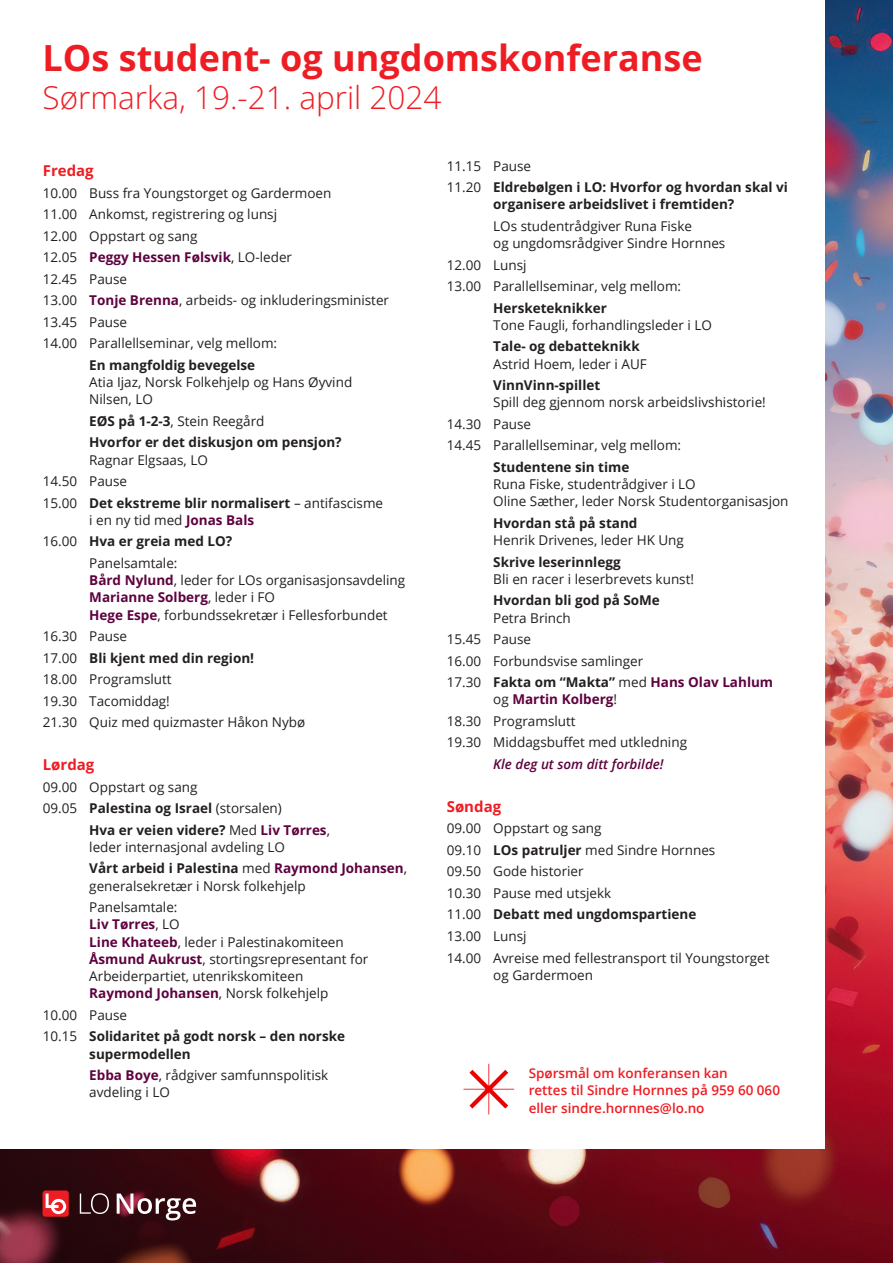
<style>
.page{position:relative;width:893px;height:1263px;background:#fff}
.page>*{position:absolute;margin:0;border:0;box-sizing:border-box;transform-origin:0 0}
.INVIT__Underoverskrift{font:700 36px "Open Sans";color:#ee1d23}
.INVIT__Underoverskrift-2{font:300 31.5px "Open Sans";color:#ee1d23}
.tema{font:700 15px "Open Sans";color:#ee1d23}
.INVIT__Program{font:13.5px/17.2px "Open Sans";color:#231f20}
.INVIT__Program-2{font:700 13.5px/17.2px "Open Sans";color:#231f20}
.INVIT__Program-3{font:700 13.5px/17.2px "Open Sans";color:#5e023f}
.INVIT__Program-4{font:600 13.5px/17.2px "Open Sans";color:#ee1d23}
.INVIT__Program-5{font:italic 600 13.5px "Open Sans";color:#5e023f}
.s1{font-weight:400;color:#231f20}
.s2{font-weight:700;color:#5e023f}
.s3{font-weight:700}
.s4{font-weight:400}
.s5{color:#231f20}
</style>
<div class="page">
<img style="left:0;top:0;width:893px;height:1263px">
<div style="left:0;top:0;width:825px;height:1148px;background:#fff"></div>
<svg style="left:80px;top:1193px;width:29px;height:21px"></svg>
<svg style="left:117px;top:1193px;width:79px;height:27px"></svg>
<svg style="left:43px;top:1190px;width:26px;height:27px"></svg>
<svg style="left:463px;top:1064px;width:51px;height:50px"></svg>
<p class="INVIT__Underoverskrift" style="left:43px;top:33px;width:662px">LOs student- og ungdomskonferanse</p>
<p class="INVIT__Underoverskrift-2" style="left:43px;top:76px;width:400px">Sørmarka, 19.-21. april 2024</p>
<p class="tema" style="left:43px;top:160px;width:52px">Fredag</p>
<p class="INVIT__Program" style="left:43px;top:184px;width:290px">10.00 Buss fra Youngstorget og Gardermoen</p>
<p class="INVIT__Program" style="left:43px;top:205px;width:236px">11.00 Ankomst, registrering og lunsj</p>
<p class="INVIT__Program" style="left:43px;top:227px;width:156px">12.00 Oppstart og sang</p>
<p class="INVIT__Program-3" style="left:43px;top:248px;width:251px"><span class="s1">12.05</span> Peggy Hessen Følsvik<span class="s1">, LO-leder</span></p>
<p class="INVIT__Program" style="left:43px;top:270px;width:86px">12.45 Pause</p>
<p class="INVIT__Program" style="left:43px;top:291px;width:348px">13.00 <span class="s2">Tonje Brenna</span>, arbeids- og inkluderingsminister</p>
<p class="INVIT__Program" style="left:43px;top:313px;width:86px">13.45 Pause</p>
<p class="INVIT__Program" style="left:43px;top:334px;width:236px">14.00 Parallellseminar, velg mellom:</p>
<p class="INVIT__Program" style="left:89px;top:356px;width:264px"><span class="s3">En mangfoldig bevegelse<br></span>Atia Ijaz, Norsk Folkehjelp og Hans Øyvind<br>Nilsen, LO</p>
<p class="INVIT__Program" style="left:89px;top:412px;width:177px"><span class="s3">EØS på 1-2-3</span>, Stein Reegård</p>
<p class="INVIT__Program-2" style="left:89px;top:433px;width:254px">Hvorfor er det diskusjon om pensjon?<br><span class="s4">Ragnar Elgsaas, LO</span></p>
<p class="INVIT__Program" style="left:43px;top:472px;width:86px">14.50 Pause</p>
<p class="INVIT__Program" style="left:89px;top:494px;width:295px;text-indent:-46px">15.00 <span class="s3">Det ekstreme blir normalisert</span> – antifascisme i en ny tid med <span class="s2">Jonas Bals</span></p>
<p class="INVIT__Program-2" style="left:43px;top:532px;width:191px"><span class="s4">16.00</span> Hva er greia med LO?</p>
<p class="INVIT__Program" style="left:89px;top:554px;width:317px">Panelsamtale:<br><span class="s2">Bård Nylund</span>, leder for LOs organisasjonsavdeling <span class="s2">Marianne Solberg</span>, leder i FO<br><span class="s2">Hege Espe</span>, forbundssekretær i Fellesforbundet</p>
<p class="INVIT__Program" style="left:43px;top:627px;width:86px">16.30 Pause</p>
<p class="INVIT__Program-2" style="left:43px;top:649px;width:213px"><span class="s4">17.00</span> Bli kjent med din region!</p>
<p class="INVIT__Program" style="left:43px;top:670px;width:130px">18.00 Programslutt</p>
<p class="INVIT__Program" style="left:43px;top:692px;width:129px">19.30 Tacomiddag!</p>
<p class="INVIT__Program" style="left:43px;top:713px;width:264px">21.30 Quiz med quizmaster Håkon Nybø</p>
<p class="tema" style="left:43px;top:754px;width:53px">Lørdag</p>
<p class="INVIT__Program" style="left:43px;top:778px;width:156px">09.00 Oppstart og sang</p>
<p class="INVIT__Program-2" style="left:43px;top:799px;width:241px"><span class="s4">09.05</span> Palestina og Israel <span class="s4">(storsalen)</span></p>
<p class="INVIT__Program" style="left:89px;top:821px;width:242px"><span class="s3">Hva er veien videre?</span> Med <span class="s2">Liv Tørres</span>, leder internasjonal avdeling LO</p>
<p class="INVIT__Program" style="left:89px;top:859px;width:319px"><span class="s3">Vårt arbeid i Palestina</span> med <span class="s2">Raymond Johansen</span>, generalsekretær i Norsk folkehjelp</p>
<p class="INVIT__Program" style="left:89px;top:898px;width:281px">Panelsamtale:<br><span class="s2">Liv Tørres</span>, LO<br><span class="s2">Line Khateeb</span>, leder i Palestinakomiteen<br><span class="s2">Åsmund Aukrust</span>, stortingsrepresentant for<br>Arbeiderpartiet, utenrikskomiteen<br><span class="s2">Raymond Johansen</span>, Norsk folkehjelp</p>
<p class="INVIT__Program" style="left:43px;top:1006px;width:86px">10.00 Pause</p>
<p class="INVIT__Program-2" style="left:89px;top:1027px;width:257px;text-indent:-46px"><span class="s4">10.15</span> Solidaritet på godt norsk – den norske supermodellen</p>
<p class="INVIT__Program" style="left:89px;top:1066px;width:241px"><span class="s2">Ebba Boye</span>, rådgiver samfunnspolitisk avdeling i LO</p>
<p class="INVIT__Program" style="left:447px;top:157px;width:86px">11.15 Pause</p>
<p class="INVIT__Program-2" style="left:447px;top:178px;width:343px;text-align:center"><span class="s4">11.20</span> Eldrebølgen i LO: Hvorfor og hvordan skal vi organisere arbeidslivet i fremtiden?</p>
<p class="INVIT__Program" style="left:493px;top:217px;width:234px">LOs studentrådgiver Runa Fiske<br>og ungdomsrådgiver Sindre Hornnes</p>
<p class="INVIT__Program" style="left:447px;top:256px;width:81px">12.00 Lunsj</p>
<p class="INVIT__Program" style="left:447px;top:277px;width:236px">13.00 Parallellseminar, velg mellom:</p>
<p class="INVIT__Program" style="left:493px;top:299px;width:220px"><span class="s3">Hersketeknikker<br></span>Tone Faugli, forhandlingsleder i LO</p>
<p class="INVIT__Program" style="left:493px;top:337px;width:155px"><span class="s3">Tale- og debatteknikk<br></span>Astrid Hoem, leder i AUF</p>
<p class="INVIT__Program" style="left:493px;top:376px;width:274px"><span class="s3">VinnVinn-spillet<br></span>Spill deg gjennom norsk arbeidslivshistorie!</p>
<p class="INVIT__Program" style="left:447px;top:415px;width:86px">14.30 Pause</p>
<p class="INVIT__Program" style="left:447px;top:436px;width:236px">14.45 Parallellseminar, velg mellom:</p>
<p class="INVIT__Program" style="left:493px;top:458px;width:297px"><span class="s3">Studentene sin time<br></span>Runa Fiske, studentrådgiver i LO<br>Oline Sæther, leder Norsk Studentorganisasjon</p>
<p class="INVIT__Program" style="left:493px;top:514px;width:192px"><span class="s3">Hvordan stå på stand<br></span>Henrik Drivenes, leder HK Ung</p>
<p class="INVIT__Program" style="left:493px;top:553px;width:202px"><span class="s3">Skrive leserinnlegg<br></span>Bli en racer i leserbrevets kunst!</p>
<p class="INVIT__Program-2" style="left:493px;top:591px;width:168px">Hvordan bli god på SoMe<br><span class="s4">Petra Brinch</span></p>
<p class="INVIT__Program" style="left:447px;top:630px;width:86px">15.45 Pause</p>
<p class="INVIT__Program" style="left:447px;top:652px;width:198px">16.00 Forbundsvise samlinger</p>
<p class="INVIT__Program-3" style="left:493px;top:673px;width:281px;text-indent:-46px"><span class="s1">17.30</span> <span class="s5">Fakta om “Makta”</span> <span class="s1">med</span> Hans Olav Lahlum <span class="s1">og</span> Martin Kolberg<span class="s1">!</span></p>
<p class="INVIT__Program" style="left:447px;top:712px;width:130px">18.30 Programslutt</p>
<p class="INVIT__Program" style="left:447px;top:733px;width:242px">19.30 Middagsbuffet med utkledning</p>
<p class="INVIT__Program-5" style="left:493px;top:755px;width:172px">Kle deg ut som ditt forbilde!</p>
<p class="tema" style="left:447px;top:796px;width:56px">Søndag</p>
<p class="INVIT__Program" style="left:447px;top:819px;width:156px">09.00 Oppstart og sang</p>
<p class="INVIT__Program" style="left:447px;top:841px;width:270px">09.10 <span class="s3">LOs patruljer</span> med Sindre Hornnes</p>
<p class="INVIT__Program" style="left:447px;top:862px;width:138px">09.50 Gode historier</p>
<p class="INVIT__Program" style="left:447px;top:884px;width:166px">10.30 Pause med utsjekk</p>
<p class="INVIT__Program-2" style="left:447px;top:906px;width:251px"><span class="s4">11.00</span> Debatt med ungdomspartiene</p>
<p class="INVIT__Program" style="left:447px;top:927px;width:81px">13.00 Lunsj</p>
<p class="INVIT__Program" style="left:493px;top:949px;width:278px;text-indent:-46px">14.00 Avreise med fellestransport til Youngstorget og Gardermoen</p>
<p class="INVIT__Program-4" style="left:529px;top:1064px;width:253px">Spørsmål om konferansen kan<br>rettes til Sindre Hornnes på 959 60 060 eller sindre.hornnes@lo.no</p>
</div>
